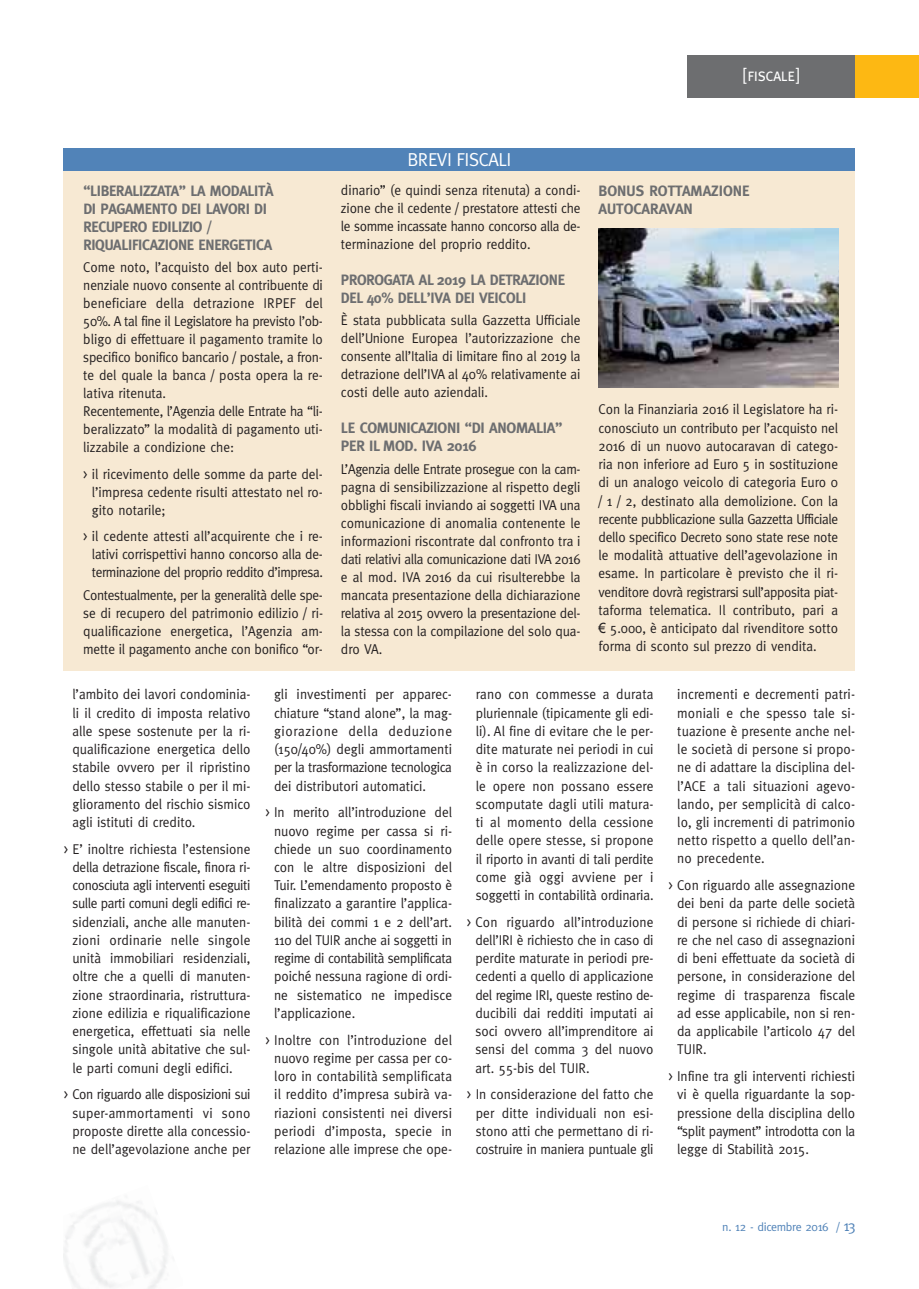
<style>
.page{position:relative;width:919px;height:1289px;background:#fff}
.page>*{position:absolute;margin:0;border:0;box-sizing:border-box;transform-origin:0 0}
.t1{font:18.75px "Meta";letter-spacing:-.02em;color:#fff}
.t2{font:18px "Meta Caps";letter-spacing:-.025em;color:#fff}
.t3{font:700 15px/18px "Meta";letter-spacing:-.02em;color:#6d6e70}
.t4{font:700 15px/18px "Meta";color:#6d6e70}
.t5{font:14.25px/18.3px "Meta";color:#231f20;text-align:justify;scale:.94 1}
.t6{font:12px "Meta";letter-spacing:-.025em;color:#5183b8}
.s1{font-family:"Arial"}
.s2{font-size:15px}
</style>
<div class="page">
<div style="left:64px;top:159px;width:791px;height:512px;background:#f7e9d3"></div>
<div style="left:687px;top:55px;width:168px;height:43px;background:#6d6e70"></div>
<div style="left:855px;top:55px;width:63px;height:43px;background:#fdb813"></div>
<div style="left:64px;top:149px;width:791px;height:22px;background:#5183b8"></div>
<img style="left:598px;top:228px;width:240px;height:159px">
<p class="t2" style="left:743px;top:64px;width:58px">[fiscale]</p>
<p class="t3" style="left:83px;top:183px;width:192px">“LIBERALIZZATA” LA MODALITÀ<br>DI PAGAMENTO DEI LAVORI DI<br>RECUPERO EDILIZIO /<br>RIQUALIFICAZIONE ENERGETICA</p>
<p class="t5" style="left:83px;top:259px;width:256px;text-align:left">Come noto, l’acquisto del box auto perti&shy;nenziale nuovo consente al contribuente di beneficiare della detrazione IRPEF del 50%. A tal fine il Legislatore ha previsto l’ob&shy;bligo di effettuare il pagamento tramite lo specifico bonifico bancario / postale, a fron&shy;te del quale la banca / posta opera la re&shy;lativa ritenuta.<br>Recentemente, l’Agenzia delle Entrate ha “li&shy;beralizzato” la modalità di pagamento uti&shy;lizzabile a condizione che:</p>
<p class="t5" style="left:92px;top:466px;width:247px;text-indent:-9px">&gt; il ricevimento delle somme da parte del&shy;l’impresa cedente risulti attestato nel ro&shy;gito notarile;</p>
<p class="t5" style="left:92px;top:528px;width:247px;text-indent:-9px">&gt; il cedente attesti all’acquirente che i re&shy;lativi corrispettivi hanno concorso alla de&shy;terminazione del proprio reddito d’impresa.</p>
<p class="t5" style="left:83px;top:586px;width:256px">Contestualmente, per la generalità delle spe&shy;se di recupero del patrimonio edilizio / ri&shy;qualificazione energetica, l’Agenzia am&shy;mette il pagamento anche con bonifico “or-</p>
<h1 class="t1" style="left:407px;top:153px;width:105px">BREVI FISCALI</h1>
<p class="t5" style="left:341px;top:182px;width:256px">dinario” (e quindi senza ritenuta) a condi&shy;zione che il cedente / prestatore attesti che le somme incassate hanno concorso alla de&shy;terminazione del proprio reddito.</p>
<p class="t3" style="left:341px;top:272px;width:226px">PROROGATA AL 2019 LA DETRAZIONE<br>DEL 40% DELL’IVA DEI VEICOLI</p>
<p class="t5" style="left:341px;top:312px;width:256px">È stata pubblicata sulla Gazzetta Ufficiale dell’Unione Europea l’autorizzazione che consente all’Italia di limitare fino al 2019 la detrazione dell’IVA al 40% relativamente ai costi delle auto aziendali.</p>
<p class="t3" style="left:341px;top:420px;width:223px">LE COMUNICAZIONI “DI ANOMALIA”<br>PER IL MOD. IVA 2016</p>
<p class="t5" style="left:341px;top:461px;width:256px">L’Agenzia delle Entrate prosegue con la cam&shy;pagna di sensibilizzazione al rispetto degli obblighi fiscali inviando ai soggetti IVA una comunicazione di anomalia contenente le informazioni riscontrate dal confronto tra i dati relativi alla comunicazione dati IVA 2016 e al mod. IVA 2016 da cui risulterebbe la mancata presentazione della dichiarazione relativa al 2015 ovvero la presentazione del&shy;la stessa con la compilazione del solo qua&shy;dro VA.</p>
<p class="t4" style="left:598px;top:183px;width:153px">BONUS ROTTAMAZIONE<br>AUTOCARAVAN</p>
<p class="t5" style="left:598px;top:401px;width:256px">Con la Finanziaria 2016 il Legislatore ha ri&shy;conosciuto un contributo per l’acquisto nel 2016 di un nuovo autocaravan di catego&shy;ria non inferiore ad Euro 5 in sostituzione di un analogo veicolo di categoria Euro 0 / 1 / 2, destinato alla demolizione. Con la recente pubblicazione sulla Gazzetta Ufficiale dello specifico Decreto sono state rese note le modalità attuative dell’agevolazione in esame. In particolare è previsto che il ri&shy;venditore dovrà registrarsi sull’apposita piat&shy;taforma telematica. Il contributo, pari a <span class="s1">€</span> 5.000, è anticipato dal rivenditore sotto forma di sconto sul prezzo di vendita.</p>
<p class="t5" style="left:72px;top:686px;width:191px">l’ambito dei lavori condominia&shy;li il credito di imposta relativo alle spese sostenute per la ri&shy;qualificazione energetica dello stabile ovvero per il ripristino dello stesso stabile o per il mi&shy;glioramento del rischio sismico agli istituti di credito.</p>
<p class="t5" style="left:72px;top:840px;width:191px;text-indent:-9px">&gt; E’ inoltre richiesta l’estensione della detrazione fiscale, finora ri&shy;conosciuta agli interventi eseguiti sulle parti comuni degli edifici re&shy;sidenziali, anche alle manuten&shy;zioni ordinarie nelle singole unità immobiliari residenziali, oltre che a quelli di manuten&shy;zione straordinaria, ristruttura&shy;zione edilizia e riqualificazione energetica, effettuati sia nelle singole unità abitative che sul&shy;le parti comuni degli edifici.</p>
<p class="t5" style="left:72px;top:1086px;width:191px;text-indent:-9px">&gt; Con riguardo alle disposizioni sui super-ammortamenti vi sono proposte dirette alla concessio&shy;ne dell’agevolazione anche per</p>
<p class="t5" style="left:274px;top:686px;width:191px">gli investimenti per apparec&shy;chiature “stand alone”, la mag&shy;giorazione della deduzione (150/40%) degli ammortamenti per la trasformazione tecnologica dei distributori automatici.</p>
<p class="t5" style="left:274px;top:804px;width:191px;text-indent:-9px">&gt; In merito all’introduzione del nuovo regime per cassa si ri&shy;chiede un suo coordinamento con le altre disposizioni del Tuir. L’emendamento proposto è finalizzato a garantire l’applica&shy;bilità dei commi 1 e 2 dell’art.<br>110 del TUIR anche ai soggetti in regime di contabilità semplificata poiché nessuna ragione di ordi&shy;ne sistematico ne impedisce l’applicazione.</p>
<p class="t5" style="left:274px;top:1031px;width:191px;text-indent:-9px">&gt; Inoltre con l’introduzione del nuovo regime per cassa per co&shy;loro in contabilità semplificata il reddito d’impresa subirà va&shy;riazioni consistenti nei diversi periodi d’imposta, specie in relazione alle imprese che ope-</p>
<p class="t5" style="left:475px;top:686px;width:191px">rano con commesse a durata pluriennale (tipicamente gli edi&shy;li). Al fine di evitare che le per&shy;dite maturate nei periodi in cui è in corso la realizzazione del&shy;le opere non possano essere scomputate dagli utili matura&shy;ti al momento della cessione delle opere stesse, si propone il riporto in avanti di tali perdite come già oggi avviene per i soggetti in contabilità ordinaria.</p>
<p class="t5" style="left:475px;top:913px;width:191px;text-indent:-9px">&gt; Con riguardo all’introduzione dell’IRI è richiesto che in caso di perdite maturate in periodi pre&shy;cedenti a quello di applicazione del regime IRI, queste restino de&shy;ducibili dai redditi imputati ai soci ovvero all’imprenditore ai sensi del comma 3 del nuovo art. 55-bis del TUIR.</p>
<p class="t5" style="left:475px;top:1086px;width:191px;text-indent:-9px">&gt; In considerazione del fatto che per ditte individuali non esi&shy;stono atti che permettano di ri&shy;costruire in maniera puntuale gli</p>
<p class="t5" style="left:677px;top:686px;width:191px">incrementi e decrementi patri&shy;moniali e che spesso tale si&shy;tuazione è presente anche nel&shy;le società di persone si propo&shy;ne di adattare la disciplina del&shy;l’ACE a tali situazioni agevo&shy;lando, per semplicità di calco&shy;lo, gli incrementi di patrimonio netto rispetto a quello dell’an&shy;no precedente.</p>
<p class="t5" style="left:677px;top:877px;width:191px;text-indent:-9px">&gt; Con riguardo alle assegnazione dei beni da parte delle società di persone si richiede di chiari&shy;re che nel caso di assegnazioni di beni effettuate da società di persone, in considerazione del regime di trasparenza fiscale ad esse applicabile, non si ren&shy;da applicabile l’articolo 47 del TUIR.</p>
<p class="t5" style="left:677px;top:1068px;width:191px;text-indent:-9px">&gt; Infine tra gli interventi richiesti vi è quella riguardante la sop&shy;pressione della disciplina dello “split payment” introdotta con la legge di Stabilità 2015.</p>
<p class="t6" style="left:722px;top:1221px;width:135px">n. 12 - dicembre 2016 / <span class="s2">13</span></p>
</div>
